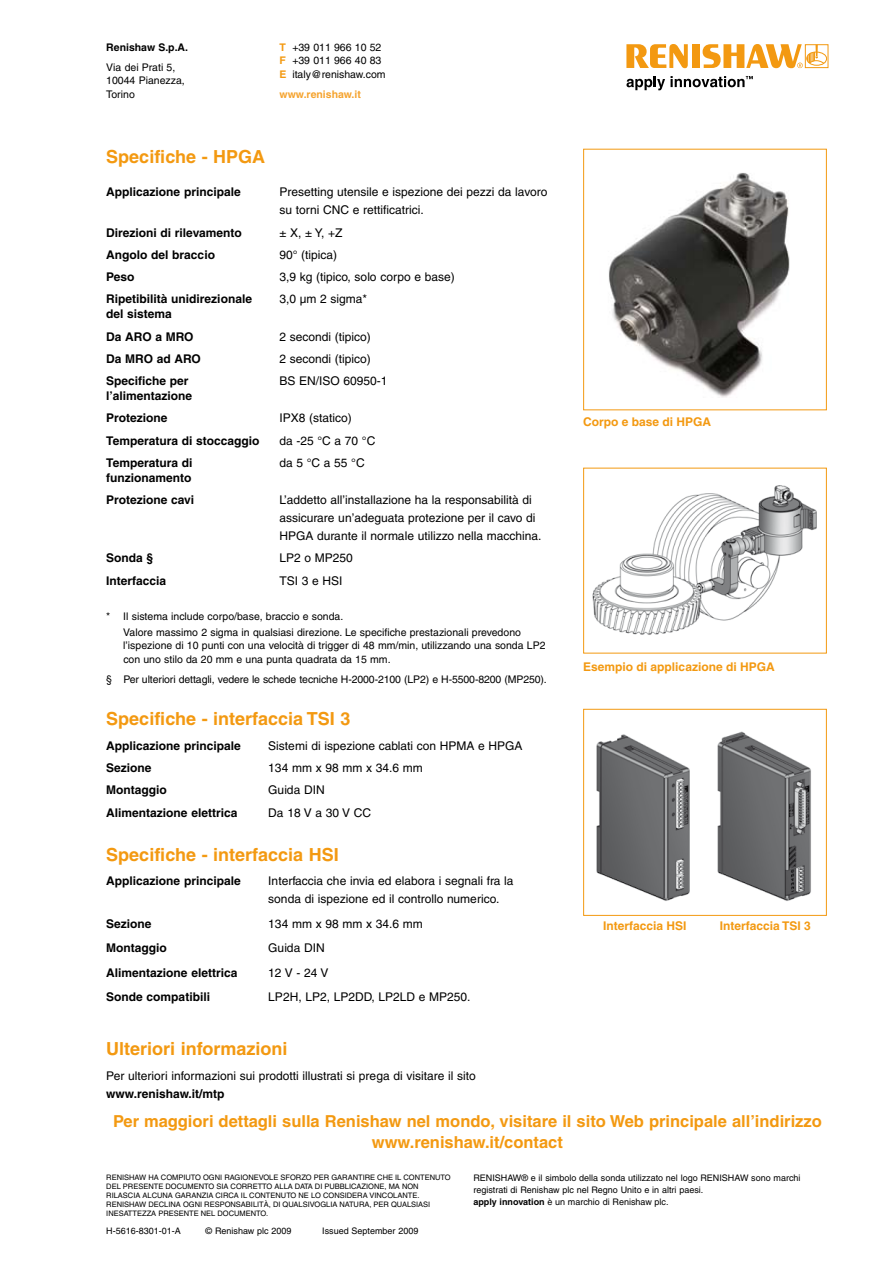
<style>
.page{position:relative;width:893px;height:1263px;background:#fff}
.page>*{position:absolute;margin:0;border:0;box-sizing:border-box;transform-origin:0 0}
.t1{font:700 18px "Helvetica";color:#f39911}
.t2{font:700 16.5px/20.7px "Helvetica";color:#f39911;text-align:center}
.t3{font:12px/18px "Helvetica";color:#000}
.t4{font:700 12px/22.2px "Helvetica";color:#000}
.t5{font:700 12px "Helvetica";color:#f39911}
.t6{font:10.5px/13.5px "Helvetica";color:#000}
.t7{font:10.5px "Helvetica CE";color:#000}
.t8{font:700 10.5px "Helvetica";color:#f5a32e}
.t9{font:700 10.5px "Helvetica";color:#000}
.t10{font:9px/12px "Helvetica";color:#000}
.t11{font:7.5px/9px "Helvetica";color:#000}
.s1{font-weight:700;color:#f39911}
.s2{font-weight:700}
</style>
<div class="page">
<svg style="left:626px;top:44px;width:62px;height:24px"></svg>
<div style="left:692px;top:44px;width:8px;height:24px;background:#f39911"></div>
<div style="left:806px;top:51px;width:21px;height:15px;border:1px solid #f39911;border-radius:50%"></div>
<svg style="left:703px;top:44px;width:122px;height:24px"></svg>
<svg style="left:626px;top:76px;width:39px;height:14px"></svg>
<svg style="left:671px;top:76px;width:82px;height:11px"></svg>
<img style="left:596px;top:732px;width:215px;height:169px">
<div style="left:583px;top:709px;width:244px;height:207px;border:1px solid #f39911"></div>
<img style="left:609px;top:173px;width:181px;height:225px">
<div style="left:583px;top:149px;width:244px;height:261px;border:1px solid #f39911"></div>
<img style="left:592px;top:485px;width:225px;height:150px">
<div style="left:583px;top:468px;width:244px;height:185px;border:1px solid #f39911"></div>
<p class="t9" style="left:106px;top:41px;width:83px">Renishaw S.p.A.</p>
<p class="t6" style="left:106px;top:60px;width:80px">Via dei Prati 5,<br>10044 Pianezza,<br>Torino</p>
<p class="t6" style="left:280px;top:40px;width:103px"><span class="s1">T</span> +39 011 966 10 52<br><span class="s1">F</span> +39 011 966 40 83</p>
<p class="t7" style="left:280px;top:68px;width:108px"><span class="s1">E</span> italy@renishaw.com</p>
<p class="t8" style="left:280px;top:88px;width:83px">www.renishaw.it</p>
<h1 class="t1" style="left:106px;top:145px;width:160px">Specifiche - HPGA</h1>
<p class="t4" style="left:106px;top:181px;width:136px">Applicazione principale</p>
<p class="t3" style="left:279px;top:183px;width:269px">Presetting utensile e ispezione dei pezzi da lavoro su torni CNC e rettificatrici.</p>
<p class="t4" style="left:106px;top:221px;width:137px">Direzioni di rilevamento</p>
<p class="t3" style="left:279px;top:223px;width:64px">± X, ± Y, +Z</p>
<p class="t4" style="left:106px;top:243px;width:110px">Angolo del braccio</p>
<p class="t3" style="left:279px;top:246px;width:59px">90° (tipica)</p>
<p class="t4" style="left:106px;top:266px;width:30px">Peso</p>
<p class="t3" style="left:279px;top:268px;width:177px">3,9 kg (tipico, solo corpo e base)</p>
<p class="t4" style="left:106px;top:288px;width:147px">Ripetibilità unidirezionale</p>
<p class="t3" style="left:279px;top:290px;width:89px">3,0 µm 2 sigma*</p>
<p class="t4" style="left:106px;top:303px;width:89px">del sistema<br>Da ARO a MRO</p>
<p class="t3" style="left:279px;top:327px;width:93px">2 secondi (tipico)</p>
<p class="t4" style="left:106px;top:347px;width:96px">Da MRO ad ARO</p>
<p class="t3" style="left:279px;top:350px;width:93px">2 secondi (tipico)</p>
<p class="t4" style="left:106px;top:370px;width:84px">Specifiche per</p>
<p class="t3" style="left:279px;top:372px;width:110px">BS EN/ISO 60950-1</p>
<p class="t4" style="left:106px;top:385px;width:88px">l’alimentazione<br>Protezione</p>
<p class="t3" style="left:279px;top:409px;width:74px">IPX8 (statico)</p>
<p class="t4" style="left:106px;top:429px;width:155px">Temperatura di stoccaggio</p>
<p class="t3" style="left:279px;top:431px;width:97px">da -25 °C a 70 °C</p>
<p class="t4" style="left:106px;top:451px;width:88px">Temperatura di</p>
<p class="t3" style="left:279px;top:454px;width:87px">da 5 °C a 55 °C</p>
<p class="t4" style="left:106px;top:466px;width:89px">funzionamento<br>Protezione cavi</p>
<p class="t3" style="left:279px;top:491px;width:264px">L’addetto all’installazione ha la responsabilità di assicurare un’adeguata protezione per il cavo di<br>HPGA durante il normale utilizzo nella macchina.</p>
<p class="t5" style="left:583px;top:414px;width:130px">Corpo e base di HPGA</p>
<p class="t4" style="left:106px;top:547px;width:49px">Sonda §</p>
<p class="t3" style="left:279px;top:549px;width:75px">LP2 o MP250</p>
<p class="t4" style="left:106px;top:569px;width:62px">Interfaccia</p>
<p class="t3" style="left:279px;top:571px;width:65px">TSI 3 e HSI</p>
<p class="t6" style="left:123px;top:609px;width:399px;line-height:15.6px;text-indent:-17px">* Il sistema include corpo/base, braccio e sonda.<br>Valore massimo 2 sigma in qualsiasi direzione. Le specifiche prestazionali prevedono</p>
<p class="t6" style="left:123px;top:639px;width:424px">l’ispezione di 10 punti con una velocità di trigger di 48 mm/min, utilizzando una sonda LP2 con uno stilo da 20 mm e una punta quadrata da 15 mm.</p>
<p class="t6" style="left:106px;top:672px;width:442px">§ Per ulteriori dettagli, vedere le schede tecniche H-2000-2100 (LP2) e H-5500-8200 (MP250).</p>
<h1 class="t1" style="left:106px;top:708px;width:246px">Specifiche - interfaccia TSI 3</h1>
<p class="t4" style="left:106px;top:734px;width:136px">Applicazione principale</p>
<p class="t3" style="left:268px;top:736px;width:256px">Sistemi di ispezione cablati con HPMA e HPGA</p>
<p class="t4" style="left:106px;top:756px;width:47px">Sezione</p>
<p class="t3" style="left:268px;top:759px;width:156px">134 mm x 98 mm x 34.6 mm</p>
<p class="t4" style="left:106px;top:779px;width:62px">Montaggio</p>
<p class="t3" style="left:268px;top:781px;width:58px">Guida DIN</p>
<p class="t4" style="left:106px;top:801px;width:133px">Alimentazione elettrica</p>
<p class="t3" style="left:268px;top:803px;width:104px">Da 18 V a 30 V CC</p>
<h1 class="t1" style="left:106px;top:844px;width:234px">Specifiche - interfaccia HSI</h1>
<p class="t4" style="left:106px;top:870px;width:136px">Applicazione principale</p>
<p class="t3" style="left:268px;top:872px;width:247px">Interfaccia che invia ed elabora i segnali fra la sonda di ispezione ed il controllo numerico.</p>
<p class="t4" style="left:106px;top:912px;width:47px">Sezione</p>
<p class="t3" style="left:268px;top:914px;width:156px">134 mm x 98 mm x 34.6 mm</p>
<p class="t4" style="left:106px;top:937px;width:62px">Montaggio</p>
<p class="t3" style="left:268px;top:939px;width:58px">Guida DIN</p>
<p class="t4" style="left:106px;top:961px;width:133px">Alimentazione elettrica</p>
<p class="t3" style="left:268px;top:963px;width:62px">12 V - 24 V</p>
<p class="t4" style="left:106px;top:985px;width:105px">Sonde compatibili</p>
<p class="t3" style="left:268px;top:988px;width:204px">LP2H, LP2, LP2DD, LP2LD e MP250.</p>
<h1 class="t1" style="left:106px;top:1038px;width:183px">Ulteriori informazioni</h1>
<p class="t3" style="left:106px;top:1066px;width:371px">Per ulteriori informazioni sui prodotti illustrati si prega di visitare il sito</p>
<p class="t4" style="left:106px;top:1082px;width:120px">www.renishaw.it/mtp</p>
<h2 class="t2" style="left:113px;top:1111px;width:710px">Per maggiori dettagli sulla Renishaw nel mondo, visitare il sito Web principale all’indirizzo www.renishaw.it/contact</h2>
<p class="t5" style="left:583px;top:659px;width:193px">Esempio di applicazione di HPGA</p>
<p class="t5" style="left:603px;top:918px;width:85px">Interfaccia HSI</p>
<p class="t5" style="left:720px;top:918px;width:92px">Interfaccia TSI 3</p>
<p class="t11" style="left:106px;top:1172px;width:346px">RENISHAW HA COMPIUTO OGNI RAGIONEVOLE SFORZO PER GARANTIRE CHE IL CONTENUTO DEL PRESENTE DOCUMENTO SIA CORRETTO ALLA DATA DI PUBBLICAZIONE, MA NON RILASCIA ALCUNA GARANZIA CIRCA IL CONTENUTO NE LO CONSIDERA VINCOLANTE.<br>RENISHAW DECLINA OGNI RESPONSABILITÀ, DI QUALSIVOGLIA NATURA, PER QUALSIASI INESATTEZZA PRESENTE NEL DOCUMENTO.</p>
<p class="t10" style="left:106px;top:1224px;width:76px">H-5616-8301-01-A</p>
<p class="t10" style="left:206px;top:1224px;width:87px">© Renishaw plc 2009</p>
<p class="t10" style="left:322px;top:1224px;width:98px">Issued September 2009</p>
<p class="t10" style="left:473px;top:1171px;width:329px">RENISHAW® e il simbolo della sonda utilizzato nel logo RENISHAW sono marchi registrati di Renishaw plc nel Regno Unito e in altri paesi.<br><span class="s2">apply innovation</span> è un marchio di Renishaw plc.</p>
</div>
